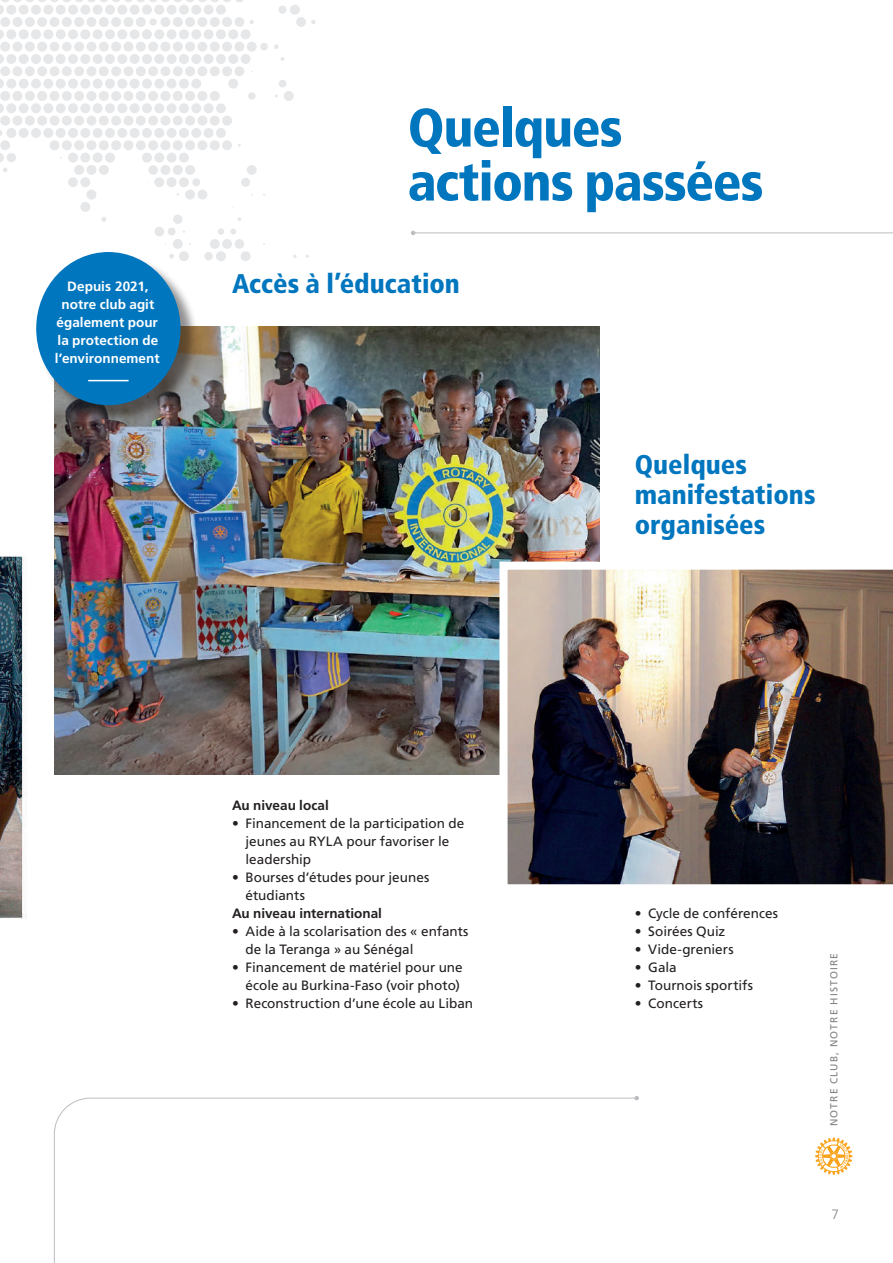
<style>
.page{position:relative;width:893px;height:1263px;background:#fff}
.page>*{position:absolute;margin:0;border:0;box-sizing:border-box;transform-origin:0 0}
.t1{font:900 condensed 54px/54px "Frutiger LT Std";letter-spacing:-.025em;color:#0076bf}
.t2{font:900 condensed 27px/30px "Frutiger LT Std";color:#0076bf}
.t3{font:13.5px/18px "Frutiger LT Std";color:#231f20}
.t4{font:700 13.5px/18px "Frutiger LT Std";letter-spacing:.005em;color:#fff;text-align:center}
.t5{font:700 13.5px "Frutiger LT Std";color:#231f20}
.t6{font:300 13.5px "Frutiger LT Std";color:#808285}
.t7{font:10.2px "Frutiger LT Std";letter-spacing:.115em;color:#808285}
</style>
<div class="page">
<svg style="left:0;top:0;width:320px;height:345px"></svg>
<svg style="left:412px;top:230px;width:481px;height:4px"></svg>
<svg style="left:411px;top:231px;width:4px;height:4px"></svg>
<div style="left:197px;top:262px;width:210px;height:94px;background:#fff"></div>
<img style="left:54px;top:326px;width:545px;height:449px">
<img style="left:499px;top:562px;width:394px;height:323px">
<svg style="left:815px;top:1137px;width:37px;height:38px"></svg>
<img style="left:0;top:529px;width:66px;height:390px">
<svg style="left:54px;top:1097px;width:583px;height:166px"></svg>
<svg style="left:634px;top:1096px;width:5px;height:4px"></svg>
<div style="left:38px;top:254px;width:161px;height:170px;background:#231f20;opacity:.5"></div>
<div style="left:36px;top:252px;width:145px;height:153px;background:#0076bf;border-radius:50%"></div>
<hr style="left:88px;top:380px;width:41px;height:1px;background:#fff">
<p class="t4" style="left:55px;top:277px;width:106px">Depuis 2021, notre club agit également pour la protection de l’environnement</p>
<h1 class="t1" style="left:408px;top:101px;width:357px">Quelques actions passées</h1>
<h2 class="t2" style="left:232px;top:269px;width:229px">Accès à l’éducation</h2>
<h2 class="t2" style="left:635px;top:449px;width:182px">Quelques manifestations organisées</h2>
<p class="t5" style="left:232px;top:797px;width:98px">Au niveau local</p>
<p class="t3" style="left:245px;top:814px;width:220px;text-indent:-14px">• Financement de la participation de jeunes au RYLA pour favoriser le leadership</p>
<p class="t3" style="left:245px;top:868px;width:185px;text-indent:-14px">• Bourses d’études pour jeunes étudiants</p>
<p class="t5" style="left:232px;top:905px;width:152px">Au niveau international</p>
<p class="t3" style="left:245px;top:922px;width:225px;text-indent:-14px">• Aide à la scolarisation des « enfants de la Teranga » au Sénégal</p>
<p class="t3" style="left:232px;top:958px;width:232px;text-align:right">• Financement de matériel pour une école au Burkina-Faso (voir photo)</p>
<p class="t3" style="left:232px;top:994px;width:243px">• Reconstruction d’une école au Liban</p>
<p class="t3" style="left:635px;top:904px;width:145px">• Cycle de conférences</p>
<p class="t3" style="left:635px;top:922px;width:92px">• Soirées Quiz</p>
<p class="t3" style="left:635px;top:940px;width:100px">• Vide-greniers</p>
<p class="t3" style="left:635px;top:958px;width:43px">• Gala</p>
<p class="t3" style="left:635px;top:976px;width:120px">• Tournois sportifs</p>
<p class="t3" style="left:635px;top:994px;width:70px">• Concerts</p>
<p class="t7" style="left:828px;top:1126px;width:175px;rotate:-90deg">NOTRE CLUB, NOTRE HISTOIRE</p>
<p class="t6" style="left:831px;top:1207px;width:9px">7</p>
</div>
